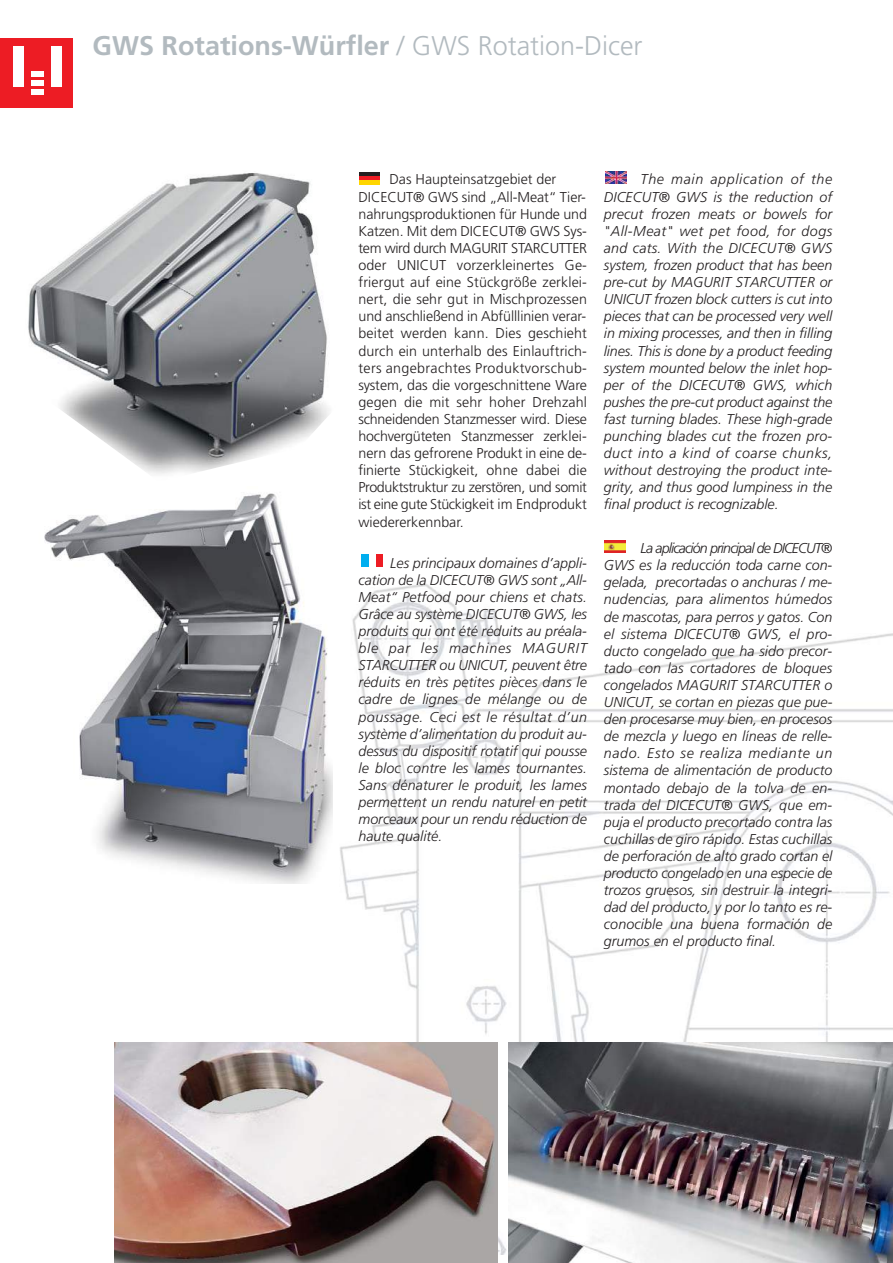
<style>
.page{position:relative;width:893px;height:1263px;background:#fff}
.page>*{position:absolute;margin:0;border:0;box-sizing:border-box;transform-origin:0 0}
.t1{font:700 27px "Frutiger";color:#b2babf}
.t2{font:italic 300 14.25px/17.1px "Frutiger";color:#231f20;text-align:justify}
.t3{font:300 14.25px/17.1px "Frutiger";color:#231f20}
.s1{font-weight:300}
</style>
<div class="page">
<img style="left:72px;top:38px;width:820px;height:1217px">
<div style="left:0;top:38px;width:72px;height:70px;background:#ed1c24"></div>
<div style="left:13px;top:46px;width:11px;height:40px;background:#fff"></div>
<div style="left:51px;top:46px;width:11px;height:40px;background:#fff"></div>
<div style="left:31px;top:90px;width:12px;height:5px;background:#fff"></div>
<div style="left:31px;top:80px;width:12px;height:6px;background:#fff"></div>
<div style="left:31px;top:71px;width:12px;height:6px;background:#fff"></div>
<div style="left:359px;top:172px;width:21px;height:16px;background:#fff"></div>
<div style="left:359px;top:172px;width:21px;height:13px;background:#ed1c24"></div>
<hr style="left:359px;top:172px;width:21px;height:4px;background:#231f20">
<div style="left:359px;top:180px;width:21px;height:5px;background:#ffd600"></div>
<div style="left:361px;top:555px;width:22px;height:12px;background:#fff"></div>
<div style="left:361px;top:555px;width:7px;height:12px;background:#00aeef"></div>
<div style="left:376px;top:555px;width:7px;height:12px;background:#ed1c24"></div>
<img style="left:605px;top:172px;width:21px;height:11px">
<img style="left:604px;top:540px;width:21px;height:13px">
<img style="left:28px;top:169px;width:310px;height:312px">
<img style="left:509px;top:1043px;width:383px;height:220px">
<img style="left:114px;top:1043px;width:383px;height:220px">
<img style="left:44px;top:487px;width:289px;height:396px">
<h1 class="t1" style="left:93px;top:35px;width:551px">GWS Rotations-Würfler <span class="s1">/ GWS Rotation-Dicer</span></h1>
<p class="t3" style="left:358px;top:172px;width:230px;text-indent:31px">Das Haupteinsatzgebiet der DICECUT® GWS sind „All-Meat“ Tier&shy;nahrungsproduktionen für Hunde und Katzen. Mit dem DICECUT® GWS Sys&shy;tem wird durch MAGURIT STARCUTTER oder UNICUT vorzerkleinertes Ge - friergut auf eine Stückgröße zerklei&shy;nert, die sehr gut in Mischprozessen und anschließend in Abfülllinien verar&shy;beitet werden kann. Dies geschieht durch ein unterhalb des Einlauftrich&shy;ters angebrachtes Produktvorschub&shy;system, das die vorgeschnittene Ware gegen die mit sehr hoher Drehzahl schneidenden Stanzmesser wird. Diese hochvergüteten Stanzmesser zerklei&shy;nern das gefrorene Produkt in eine de&shy;finierte Stückigkeit, ohne dabei die Produktstruktur zu zerstören, und somit ist eine gute Stückigkeit im Endprodukt wiedererkennbar.</p>
<p class="t2" style="left:358px;top:555px;width:230px;text-indent:32px">Les principaux domaines d’appli&shy;cation de la DICECUT® GWS sont „All-Meat“ Petfood pour chiens et chats.<br>Grâce au système DICECUT® GWS, les produits qui ont été réduits au préala&shy;ble par les machines MAGURIT STARCUTTER ou UNICUT, peuvent être réduits en très petites pièces dans le cadre de lignes de mélange ou de poussage. Ceci est le résultat d’un système d’alimentation du produit au&shy;dessus du dispositif rotatif qui pousse le bloc contre les lames tournantes.<br>Sans dénaturer le produit, les lames permettent un rendu naturel en petit morceaux pour un rendu réduction de haute qualité.</p>
<p class="t2" style="left:604px;top:172px;width:230px;text-indent:37px">The main application of the DICECUT® GWS is the reduction of precut frozen meats or bowels for "All-Meat" wet pet food, for dogs and cats. With the DICECUT® GWS system, frozen product that has been pre-cut by MAGURIT STARCUTTER or UNICUT frozen block cutters is cut into pieces that can be processed very well in mixing processes, and then in filling lines. This is done by a product feeding system mounted below the inlet hop&shy;per of the DICECUT® GWS, which pushes the pre-cut product against the fast turning blades. These high-grade punching blades cut the frozen pro&shy;duct into a kind of coarse chunks, without destroying the product inte&shy;grity, and thus good lumpiness in the final product is recognizable.</p>
<p class="t2" style="left:604px;top:540px;width:230px;text-indent:37px">La aplicación principal de DICECUT® GWS es la reducción toda carne con&shy;gelada, precortadas o anchuras / me&shy;nudencias, para alimentos húmedos de mascotas, para perros y gatos. Con el sistema DICECUT® GWS, el pro&shy;ducto congelado que ha sido precor&shy;tado con las cortadores de bloques congelados MAGURIT STARCUTTER o UNICUT, se cortan en piezas que pue&shy;den procesarse muy bien, en procesos de mezcla y luego en líneas de relle&shy;nado. Esto se realiza mediante un sistema de alimentación de producto montado debajo de la tolva de en&shy;trada del DICECUT® GWS, que em&shy;puja el producto precortado contra las cuchillas de giro rápido. Estas cuchillas de perforación de alto grado cortan el producto congelado en una especie de trozos gruesos, sin destruir la integri&shy;dad del producto, y por lo tanto es re&shy;conocible una buena formación de grumos en el producto final.</p>
</div>
